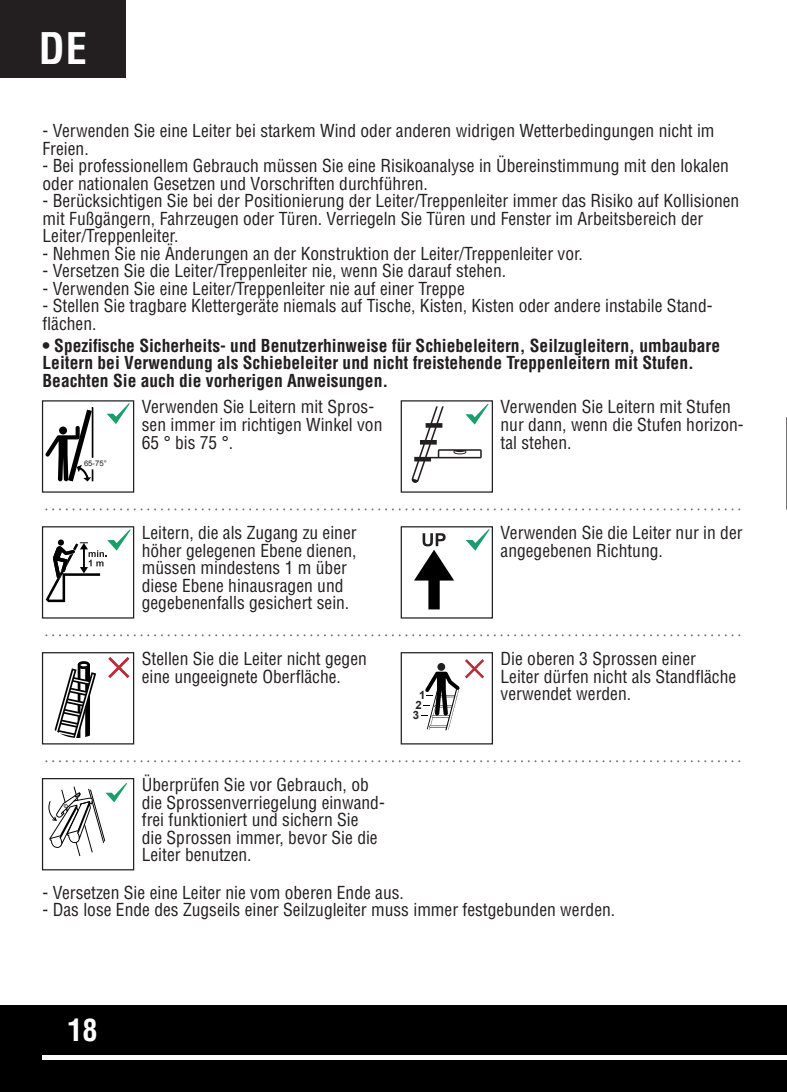
<style>
.page{position:relative;width:787px;height:1092px;background:#fff}
.page>*{position:absolute;margin:0;border:0;box-sizing:border-box;transform-origin:0 0}
.t1{font:700 condensed 42.5px "Helvetica LT Std";color:#fff}
.t2{font:700 condensed 30px "Helvetica LT Std";color:#fff}
.t3{font:condensed 17.5px/17.5px "Helvetica LT Std";color:#231f20}
.t4{font:700 condensed 17.5px/17.5px "Helvetica LT Std";color:#231f20}
.t5{font:700 11.25px/10px "Arial";color:#231f20;text-align:center}
.t6{font:7.75px "Arial";color:#231f20}
</style>
<div class="page">
<div style="left:0;top:1005px;width:787px;height:86px;background:#000001"></div>
<hr style="left:43px;top:1055px;width:744px;height:4px;background:#fff">
<div style="left:0;top:0;width:126px;height:78px;background:#231f20"></div>
<svg style="left:45px;top:403px;width:85px;height:79px"></svg>
<div style="left:42px;top:400px;width:92px;height:92px;border:1px solid #231f20"></div>
<svg style="left:411px;top:404px;width:78px;height:79px"></svg>
<div style="left:400px;top:400px;width:93px;height:92px;border:1px solid #231f20"></div>
<svg style="left:45px;top:508px;width:695px;height:2px"></svg>
<svg style="left:45px;top:529px;width:86px;height:74px"></svg>
<div style="left:42px;top:526px;width:92px;height:92px;border:1px solid #231f20"></div>
<svg style="left:414px;top:529px;width:76px;height:81px"></svg>
<div style="left:400px;top:526px;width:93px;height:92px;border:1px solid #231f20"></div>
<svg style="left:45px;top:634px;width:695px;height:2px"></svg>
<svg style="left:54px;top:657px;width:76px;height:81px"></svg>
<div style="left:42px;top:652px;width:92px;height:92px;border:1px solid #231f20"></div>
<svg style="left:421px;top:659px;width:63px;height:71px"></svg>
<div style="left:400px;top:652px;width:93px;height:92px;border:1px solid #231f20"></div>
<svg style="left:45px;top:760px;width:695px;height:2px"></svg>
<svg style="left:48px;top:783px;width:80px;height:74px"></svg>
<div style="left:42px;top:778px;width:92px;height:92px;border:1px solid #231f20"></div>
<svg style="left:786px;top:417px;width:1px;height:92px"></svg>
<h1 class="t1" style="left:39px;top:22px;width:50px">DE</h1>
<p class="t3" style="left:43px;top:122px;width:673px">- Verwenden Sie eine Leiter bei starkem Wind oder anderen widrigen Wetterbedingungen nicht im<br>Freien.</p>
<p class="t3" style="left:43px;top:157px;width:688px">- Bei professionellem Gebrauch müssen Sie eine Risikoanalyse in Übereinstimmung mit den lokalen oder nationalen Gesetzen und Vorschriften durchführen.</p>
<p class="t3" style="left:43px;top:192px;width:698px">- Berücksichtigen Sie bei der Positionierung der Leiter/Treppenleiter immer das Risiko auf Kollisionen mit Fußgängern, Fahrzeugen oder Türen. Verriegeln Sie Türen und Fenster im Arbeitsbereich der<br>Leiter/Treppenleiter.</p>
<p class="t3" style="left:43px;top:244px;width:542px">- Nehmen Sie nie Änderungen an der Konstruktion der Leiter/Treppenleiter vor.</p>
<p class="t3" style="left:43px;top:262px;width:465px">- Versetzen Sie die Leiter/Treppenleiter nie, wenn Sie darauf stehen.</p>
<p class="t3" style="left:43px;top:279px;width:424px">- Verwenden Sie eine Leiter/Treppenleiter nie auf einer Treppe</p>
<p class="t3" style="left:43px;top:297px;width:671px">- Stellen Sie tragbare Klettergeräte niemals auf Tische, Kisten, Kisten oder andere instabile Stand&shy;flächen.</p>
<p class="t4" style="left:43px;top:336px;width:679px">• Spezifische Sicherheits- und Benutzerhinweise für Schiebeleitern, Seilzugleitern, umbaubare<br>Leitern bei Verwendung als Schiebeleiter und nicht freistehende Treppenleitern mit Stufen.<br>Beachten Sie auch die vorherigen Anweisungen.</p>
<p class="t6" style="left:84px;top:458px;width:24px">65-75°</p>
<p class="t3" style="left:142px;top:398px;width:242px">Verwenden Sie Leitern mit Spros&shy;sen immer im richtigen Winkel von<br>65 ° bis 75 °.</p>
<p class="t3" style="left:500px;top:398px;width:245px">Verwenden Sie Leitern mit Stufen nur dann, wenn die Stufen horizon&shy;tal stehen.</p>
<p class="t3" style="left:142px;top:524px;width:216px">Leitern, die als Zugang zu einer höher gelegenen Ebene dienen, müssen mindestens 1 m über diese Ebene hinausragen und gegebenenfalls gesichert sein.</p>
<p class="t3" style="left:500px;top:524px;width:244px">Verwenden Sie die Leiter nur in der angegebenen Richtung.</p>
<p class="t3" style="left:142px;top:650px;width:226px">Stellen Sie die Leiter nicht gegen eine ungeeignete Oberfläche.</p>
<p class="t5" style="left:413px;top:690px;width:14px">1<br>2<br>3</p>
<p class="t3" style="left:500px;top:650px;width:237px">Die oberen 3 Sprossen einer<br>Leiter dürfen nicht als Standfläche verwendet werden.</p>
<p class="t3" style="left:142px;top:776px;width:244px">Überprüfen Sie vor Gebrauch, ob die Sprossenverriegelung einwand&shy;frei funktioniert und sichern Sie<br>die Sprossen immer, bevor Sie die<br>Leiter benutzen.</p>
<p class="t3" style="left:43px;top:883px;width:363px">- Versetzen Sie eine Leiter nie vom oberen Ende aus.</p>
<p class="t3" style="left:43px;top:900px;width:574px">- Das lose Ende des Zugseils einer Seilzugleiter muss immer festgebunden werden.</p>
<h2 class="t2" style="left:67px;top:1011px;width:32px">18</h2>
</div>
